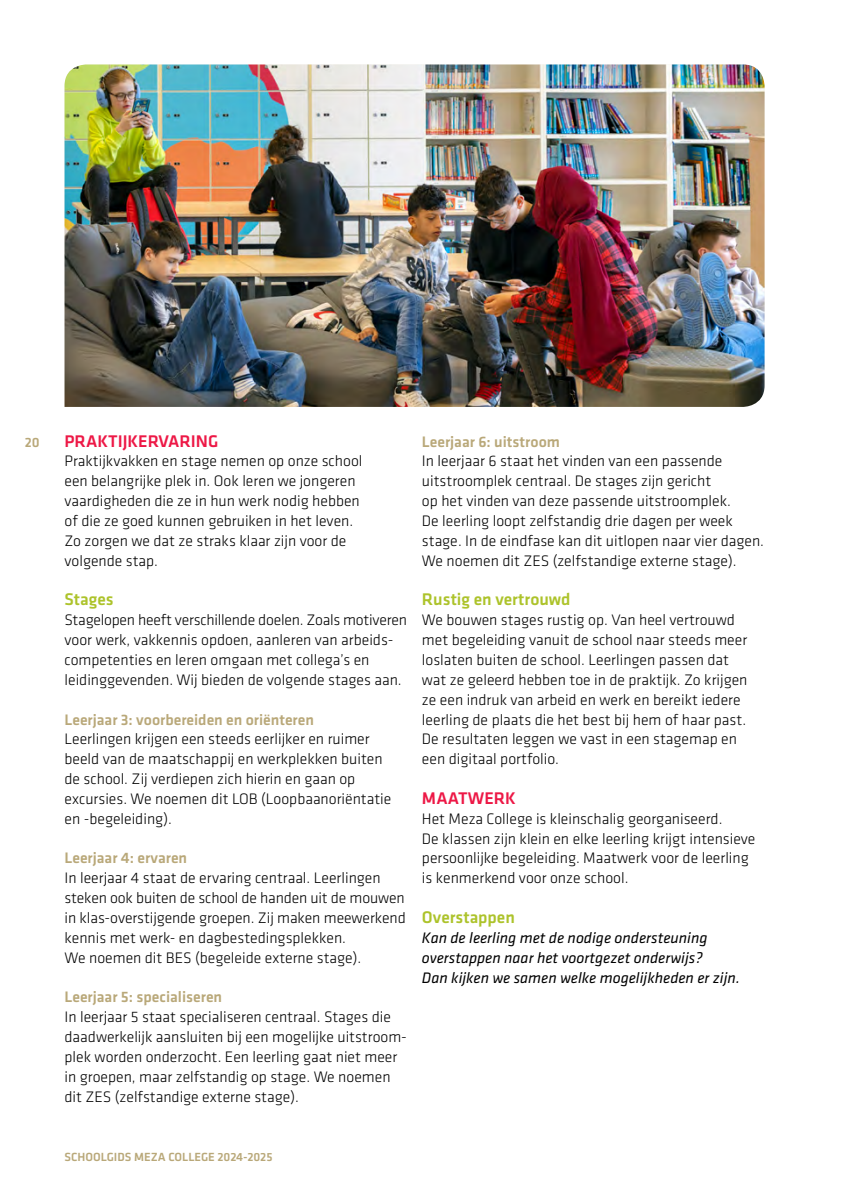
<style>
.page{position:relative;width:844px;height:1191px;background:#fff}
.page>*{position:absolute;margin:0;border:0;box-sizing:border-box;transform-origin:0 0}
._06_Kop3{font:500 17.5px "Klavika";color:#adc32b}
._05_Kop2{font:500 17.5px "Klavika";color:#ed1846}
._09_Broodtekst{font:300 15.75px/19.8px "Klavika";color:#000}
._09_Broodtekst-2{font:italic 15.75px/19.8px "Klavika";color:#000}
._07_Kop4{font:500 15.75px "Klavika";color:#b9a879}
.t1{font:500 14px "Klavika";color:#b9a879}
.t2{font:500 12.25px "Klavika";color:#b9a879}
</style>
<div class="page">
<img style="left:64px;top:64px;width:700px;height:343px">
<p class="t1" style="left:25px;top:434px;width:16px">20</p>
<p class="_05_Kop2" style="left:64px;top:431px;width:155px">PRAKTIJKERVARING</p>
<p class="_09_Broodtekst" style="left:64px;top:451px;width:299px">Praktijkvakken en stage nemen op onze school een belangrijke plek in. Ook leren we jongeren vaardigheden die ze in hun werk nodig hebben of die ze goed kunnen gebruiken in het leven.<br>Zo zorgen we dat ze straks klaar zijn voor de volgende stap.</p>
<p class="_06_Kop3" style="left:64px;top:590px;width:51px">Stages</p>
<p class="_09_Broodtekst" style="left:64px;top:610px;width:344px">Stagelopen heeft verschillende doelen. Zoals motiveren voor werk, vakkennis opdoen, aanleren van arbeids&shy;competenties en leren omgaan met collega’s en leidinggevenden. Wij bieden de volgende stages aan.</p>
<p class="_07_Kop4" style="left:64px;top:710px;width:251px">Leerjaar 3: voorbereiden en oriënteren</p>
<p class="_09_Broodtekst" style="left:64px;top:729px;width:328px">Leerlingen krijgen een steeds eerlijker en ruimer beeld van de maatschappij en werkplekken buiten de school. Zij verdiepen zich hierin en gaan op excursies. We noemen dit LOB (Loopbaanoriëntatie en -begeleiding).</p>
<p class="_07_Kop4" style="left:64px;top:849px;width:124px">Leerjaar 4: ervaren</p>
<p class="_09_Broodtekst" style="left:64px;top:868px;width:343px">In leerjaar 4 staat de ervaring centraal. Leerlingen steken ook buiten de school de handen uit de mouwen in klas-overstijgende groepen. Zij maken meewerkend kennis met werk- en dagbestedingsplekken.<br>We noemen dit BES (begeleide externe stage).</p>
<p class="_07_Kop4" style="left:64px;top:988px;width:159px">Leerjaar 5: specialiseren</p>
<p class="_09_Broodtekst" style="left:64px;top:1007px;width:344px">In leerjaar 5 staat specialiseren centraal. Stages die daadwerkelijk aansluiten bij een mogelijke uitstroom&shy;plek worden onderzocht. Een leerling gaat niet meer in groepen, maar zelfstandig op stage. We noemen dit ZES (zelfstandige externe stage).</p>
<p class="_07_Kop4" style="left:422px;top:433px;width:139px">Leerjaar 6: uitstroom</p>
<p class="_09_Broodtekst" style="left:422px;top:451px;width:343px">In leerjaar 6 staat het vinden van een passende uitstroomplek centraal. De stages zijn gericht<br>op het vinden van deze passende uitstroomplek.<br>De leerling loopt zelfstandig drie dagen per week stage. In de eindfase kan dit uitlopen naar vier dagen.<br>We noemen dit ZES (zelfstandige externe stage).</p>
<p class="_06_Kop3" style="left:422px;top:590px;width:150px">Rustig en vertrouwd</p>
<p class="_09_Broodtekst" style="left:422px;top:610px;width:327px">We bouwen stages rustig op. Van heel vertrouwd met begeleiding vanuit de school naar steeds meer loslaten buiten de school. Leerlingen passen dat wat ze geleerd hebben toe in de praktijk. Zo krijgen ze een indruk van arbeid en werk en bereikt iedere leerling de plaats die het best bij hem of haar past.<br>De resultaten leggen we vast in een stagemap en een digitaal portfolio.</p>
<p class="_05_Kop2" style="left:422px;top:788px;width:95px">MAATWERK</p>
<p class="_09_Broodtekst" style="left:422px;top:809px;width:335px">Het Meza College is kleinschalig georganiseerd.<br>De klassen zijn klein en elke leerling krijgt intensieve persoonlijke begeleiding. Maatwerk voor de leerling is kenmerkend voor onze school.</p>
<p class="_06_Kop3" style="left:422px;top:907px;width:94px">Overstappen</p>
<p class="_09_Broodtekst-2" style="left:422px;top:928px;width:319px">Kan de leerling met de nodige ondersteuning overstappen naar het voortgezet onderwijs?<br>Dan kijken we samen welke mogelijkheden er zijn.</p>
<p class="t2" style="left:64px;top:1150px;width:209px">SCHOOLGIDS MEZA COLLEGE 2024-2025</p>
</div>
